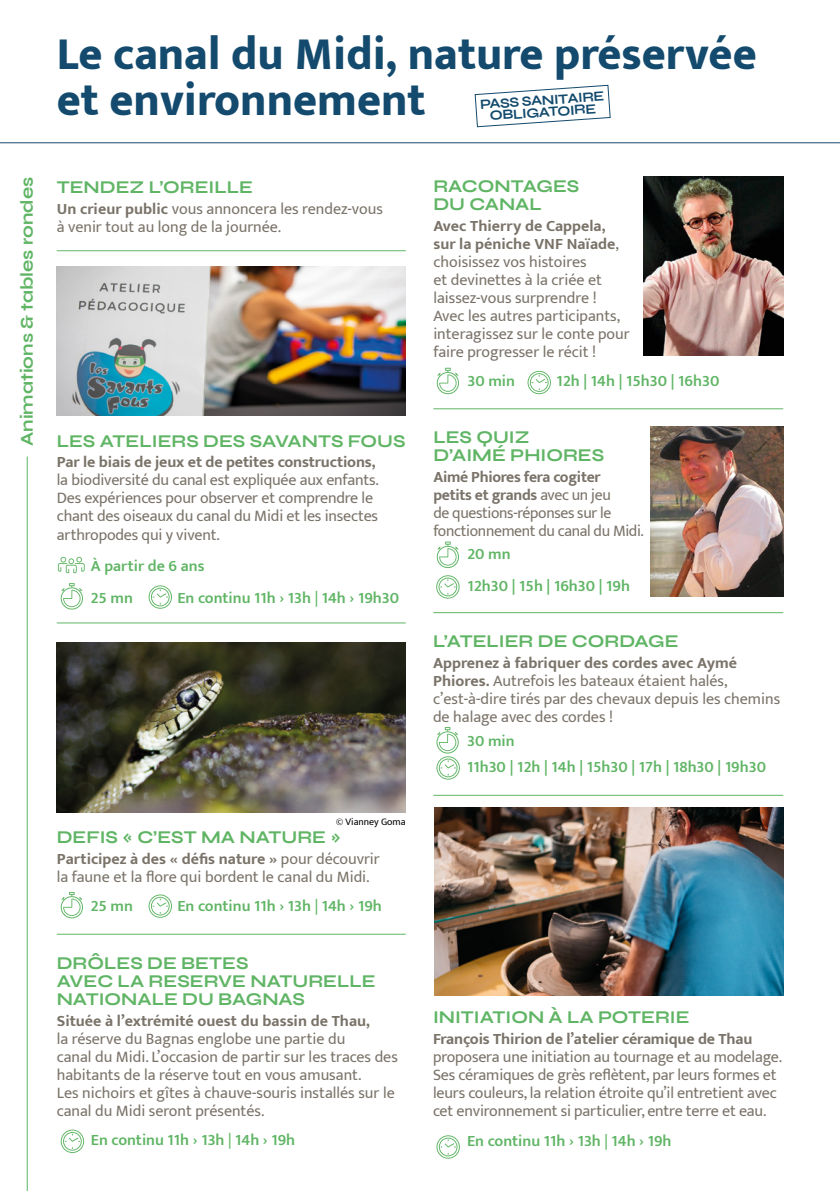
<style>
.page{position:relative;width:840px;height:1191px;background:#fff}
.page>*{position:absolute;margin:0;border:0;box-sizing:border-box;transform-origin:0 0}
.t1{font:800 46px/46px "Mukta";color:#134a6d}
.t2{font:18px/18px "Syne";color:#60b565}
.t3{font:700 18px "Syne";color:#60b565}
.t4{font:16px/18px "Mukta";letter-spacing:-.005em;color:#7a7369}
.t5{font:600 16px/32px "Mukta";color:#60b565}
.t6{font:700 16px "Mukta";letter-spacing:-.01em;color:#7a7369}
.t7{font:14px/12px "Syne";color:#134a6d;text-align:center}
.t8{font:10px "Mukta";color:#000}
.s1{font-weight:700}
.s2{font-weight:400}
</style>
<div class="page">
<hr style="left:0;top:142px;width:839px;height:1px;background:#134a6d">
<hr style="left:433px;top:612px;width:349px;height:1px;background:#60b565">
<hr style="left:433px;top:795px;width:349px;height:1px;background:#60b565">
<svg style="left:436px;top:575px;width:23px;height:23px"></svg>
<svg style="left:436px;top:541px;width:23px;height:27px"></svg>
<svg style="left:474px;top:85px;width:136px;height:42px"></svg>
<svg style="left:436px;top:727px;width:23px;height:52px"></svg>
<hr style="left:27px;top:456px;width:1px;height:735px;background:#60b565">
<hr style="left:57px;top:250px;width:348px;height:1px;background:#60b565">
<hr style="left:57px;top:622px;width:348px;height:1px;background:#60b565">
<hr style="left:57px;top:934px;width:348px;height:1px;background:#60b565">
<hr style="left:433px;top:408px;width:349px;height:1px;background:#60b565">
<svg style="left:527px;top:371px;width:23px;height:23px"></svg>
<svg style="left:436px;top:368px;width:23px;height:26px"></svg>
<svg style="left:148px;top:894px;width:24px;height:23px"></svg>
<svg style="left:61px;top:1129px;width:23px;height:24px"></svg>
<svg style="left:436px;top:1135px;width:23px;height:23px"></svg>
<svg style="left:61px;top:892px;width:22px;height:26px"></svg>
<img style="left:643px;top:177px;width:139px;height:178px">
<img style="left:650px;top:426px;width:132px;height:171px">
<svg style="left:148px;top:585px;width:24px;height:24px"></svg>
<svg style="left:61px;top:583px;width:22px;height:26px"></svg>
<svg style="left:58px;top:557px;width:27px;height:16px"></svg>
<img style="left:57px;top:642px;width:348px;height:170px">
<img style="left:57px;top:266px;width:348px;height:149px">
<img style="left:434px;top:807px;width:348px;height:188px">
<h1 class="t1" style="left:57px;top:30px;width:701px">Le canal du Midi, nature préservée et environnement</h1>
<p class="t7" style="left:479px;top:98px;width:126px;rotate:-4deg">PASS SANITAIRE<br>OBLIGATOIRE</p>
<p class="t2" style="left:17px;top:446px;width:271px;rotate:-90deg">Animations &amp; tables rondes</p>
<p class="t2" style="left:433px;top:177px;width:147px">RACONTAGES<br>DU CANAL</p>
<p class="t2" style="left:57px;top:178px;width:198px">TENDEZ L’OREILLE</p>
<p class="t4" style="left:57px;top:200px;width:327px"><span class="s1">Un crieur public</span> vous annoncera les rendez-vous à venir tout au long de la journée.</p>
<p class="t4" style="left:433px;top:216px;width:198px"><span class="s1">Avec Thierry de Cappela, sur la péniche VNF Naïade</span>, choisissez vos histoires<br>et devinettes à la criée et laissez-vous surprendre !<br>Avec les autres participants, interagissez sur le conte pour faire progresser le récit !</p>
<p class="t5" style="left:467px;top:364px;width:49px">30 min</p>
<p class="t5" style="left:556px;top:364px;width:164px">12h | 14h | 15h30 | 16h30</p>
<p class="t2" style="left:433px;top:427px;width:172px">LES QUIZ<br>D’AIMÉ PHIORES</p>
<p class="t4" style="left:433px;top:467px;width:212px"><span class="s1">Aimé Phiores fera cogiter<br>petits et grands</span> avec un jeu<br>de questions-réponses sur le fonctionnement du canal du Midi.</p>
<p class="t5" style="left:467px;top:538px;width:164px">20 mn<br>12h30 | 15h | 16h30 | 19h</p>
<p class="t3" style="left:57px;top:429px;width:350px">LES ATELIERS DES SAVANTS FOUS</p>
<p class="t6" style="left:57px;top:452px;width:320px">Par le biais de jeux et de petites constructions,</p>
<p class="t4" style="left:57px;top:470px;width:323px">la biodiversité du canal est expliquée aux enfants.<br>Des expériences pour observer et comprendre le chant des oiseaux du canal du Midi et les insectes arthropodes qui y vivent.</p>
<p class="t5" style="left:91px;top:550px;width:115px">À partir de 6 ans<br>25 mn</p>
<p class="t5" style="left:177px;top:582px;width:223px">En continu 11h › 13h <span class="s2">|</span> 14h › 19h30</p>
<p class="t8" style="left:336px;top:815px;width:71px">© Vianney Goma</p>
<p class="t2" style="left:57px;top:827px;width:286px">DEFIS « C’EST MA NATURE »</p>
<p class="t4" style="left:57px;top:849px;width:324px"><span class="s1">Participez à des « défis nature »</span> pour découvrir la faune et la flore qui bordent le canal du Midi.</p>
<p class="t5" style="left:91px;top:889px;width:44px">25 mn</p>
<p class="t5" style="left:177px;top:889px;width:206px">En continu 11h › 13h <span class="s2">|</span> 14h › 19h</p>
<p class="t2" style="left:57px;top:953px;width:320px">DRÔLES DE BETES<br>AVEC LA RESERVE NATURELLE<br>NATIONALE DU BAGNAS</p>
<p class="t6" style="left:57px;top:1011px;width:314px">Située à l’extrémité ouest du bassin de Thau,</p>
<p class="t4" style="left:57px;top:1029px;width:342px">la réserve du Bagnas englobe une partie du<br>canal du Midi. L’occasion de partir sur les traces des habitants de la réserve tout en vous amusant.<br>Les nichoirs et gîtes à chauve-souris installés sur le canal du Midi seront présentés.</p>
<p class="t5" style="left:91px;top:1123px;width:206px">En continu 11h › 13h <span class="s2">|</span> 14h › 19h</p>
<p class="t2" style="left:433px;top:632px;width:247px">L’ATELIER DE CORDAGE</p>
<p class="t4" style="left:433px;top:653px;width:348px"><span class="s1">Apprenez à fabriquer des cordes avec Aymé Phiores.</span> Autrefois les bateaux étaient halés, c’est‑à‑dire tirés par des chevaux depuis les chemins de halage avec des cordes !</p>
<p class="t5" style="left:467px;top:727px;width:300px;line-height:26.6px">30 min<br>11h30 | 12h | 14h | 15h30 | 17h | 18h30 | 19h30</p>
<p class="t2" style="left:433px;top:1008px;width:258px">INITIATION À LA POTERIE</p>
<p class="t6" style="left:433px;top:1029px;width:321px">François Thirion de l’atelier céramique de Thau</p>
<p class="t4" style="left:433px;top:1047px;width:350px">proposera une initiation au tournage et au modelage.<br>Ses céramiques de grès reflètent, par leurs formes et leurs couleurs, la relation étroite qu’il entretient avec cet environnement si particulier, entre terre et eau.</p>
<p class="t5" style="left:467px;top:1124px;width:206px">En continu 11h › 13h <span class="s2">|</span> 14h › 19h</p>
</div>
